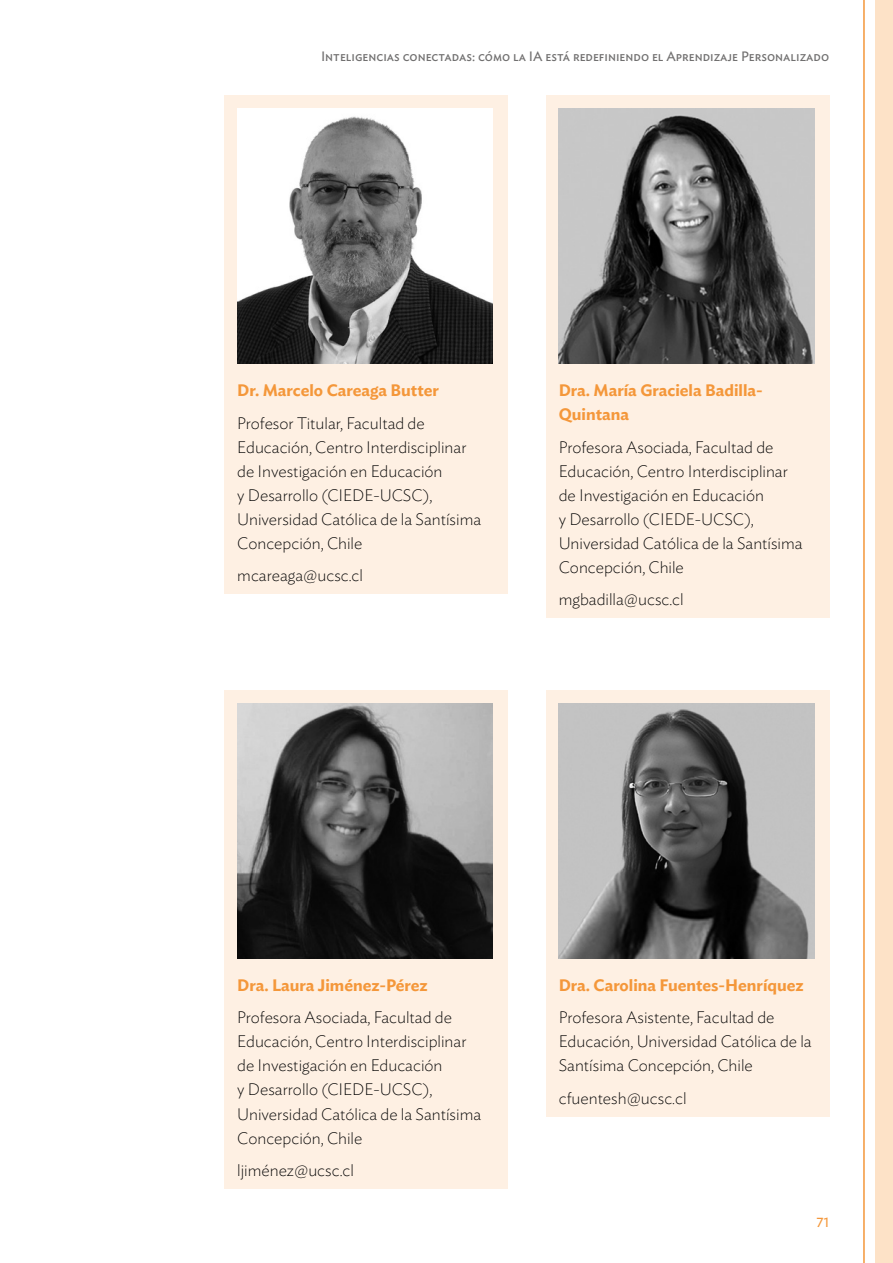
<style>
.page{position:relative;width:893px;height:1263px;background:#fff}
.page>*{position:absolute;margin:0;border:0;box-sizing:border-box;transform-origin:0 0}
.t1{font:200 16.5px/24px "Ideal Sans";color:#000}
.t2{font:600 16.5px/24px "Ideal Sans";color:#f4973a}
.t3{font:13.5px "Ideal Sans";color:#706f6f}
.t4{font:13.5px "Ideal Sans";color:#f4973a}
</style>
<div class="page">
<div style="left:876px;top:0;width:17px;height:1263px;background:#fde2c7"></div>
<hr style="left:863px;top:0;width:2px;height:1263px;background:#f4973a">
<div style="left:546px;top:96px;width:283px;height:522px;background:#fef0e3"></div>
<div style="left:546px;top:690px;width:283px;height:427px;background:#fef0e3"></div>
<div style="left:225px;top:96px;width:283px;height:498px;background:#fef0e3"></div>
<div style="left:225px;top:690px;width:283px;height:499px;background:#fef0e3"></div>
<img style="left:559px;top:108px;width:255px;height:256px">
<img style="left:559px;top:703px;width:255px;height:255px">
<img style="left:237px;top:108px;width:256px;height:256px">
<img style="left:237px;top:703px;width:256px;height:255px">
<p class="t3" style="left:321px;top:46px;width:510px">Inteligencias conectadas: cómo la IA está redefiniendo el Aprendizaje Personalizado</p>
<p class="t2" style="left:237px;top:377px;width:203px">Dr. Marcelo Careaga Butter</p>
<p class="t1" style="left:237px;top:410px;width:245px">Profesor Titular, Facultad de<br>Educación, Centro Interdisciplinar de Investigación en Educación<br>y Desarrollo (CIEDE-UCSC),<br>Universidad Católica de la Santísima<br>Concepción, Chile</p>
<p class="t1" style="left:237px;top:562px;width:127px">mcareaga@ucsc.cl</p>
<p class="t2" style="left:559px;top:377px;width:205px">Dra. María Graciela Badilla-<br>Quintana</p>
<p class="t1" style="left:559px;top:434px;width:245px">Profesora Asociada, Facultad de<br>Educación, Centro Interdisciplinar de Investigación en Educación<br>y Desarrollo (CIEDE-UCSC),<br>Universidad Católica de la Santísima<br>Concepción, Chile</p>
<p class="t1" style="left:559px;top:586px;width:126px">mgbadilla@ucsc.cl</p>
<p class="t2" style="left:237px;top:972px;width:192px">Dra. Laura Jiménez-Pérez</p>
<p class="t1" style="left:237px;top:1004px;width:245px">Profesora Asociada, Facultad de<br>Educación, Centro Interdisciplinar de Investigación en Educación<br>y Desarrollo (CIEDE-UCSC),<br>Universidad Católica de la Santísima<br>Concepción, Chile</p>
<p class="t1" style="left:237px;top:1157px;width:118px">ljiménez@ucsc.cl</p>
<p class="t2" style="left:559px;top:972px;width:246px">Dra. Carolina Fuentes-Henríquez</p>
<p class="t1" style="left:559px;top:1004px;width:254px">Profesora Asistente, Facultad de<br>Educación, Universidad Católica de la<br>Santísima Concepción, Chile</p>
<p class="t1" style="left:559px;top:1085px;width:129px">cfuentesh@ucsc.cl</p>
<p class="t4" style="left:816px;top:1212px;width:14px">71</p>
</div>
